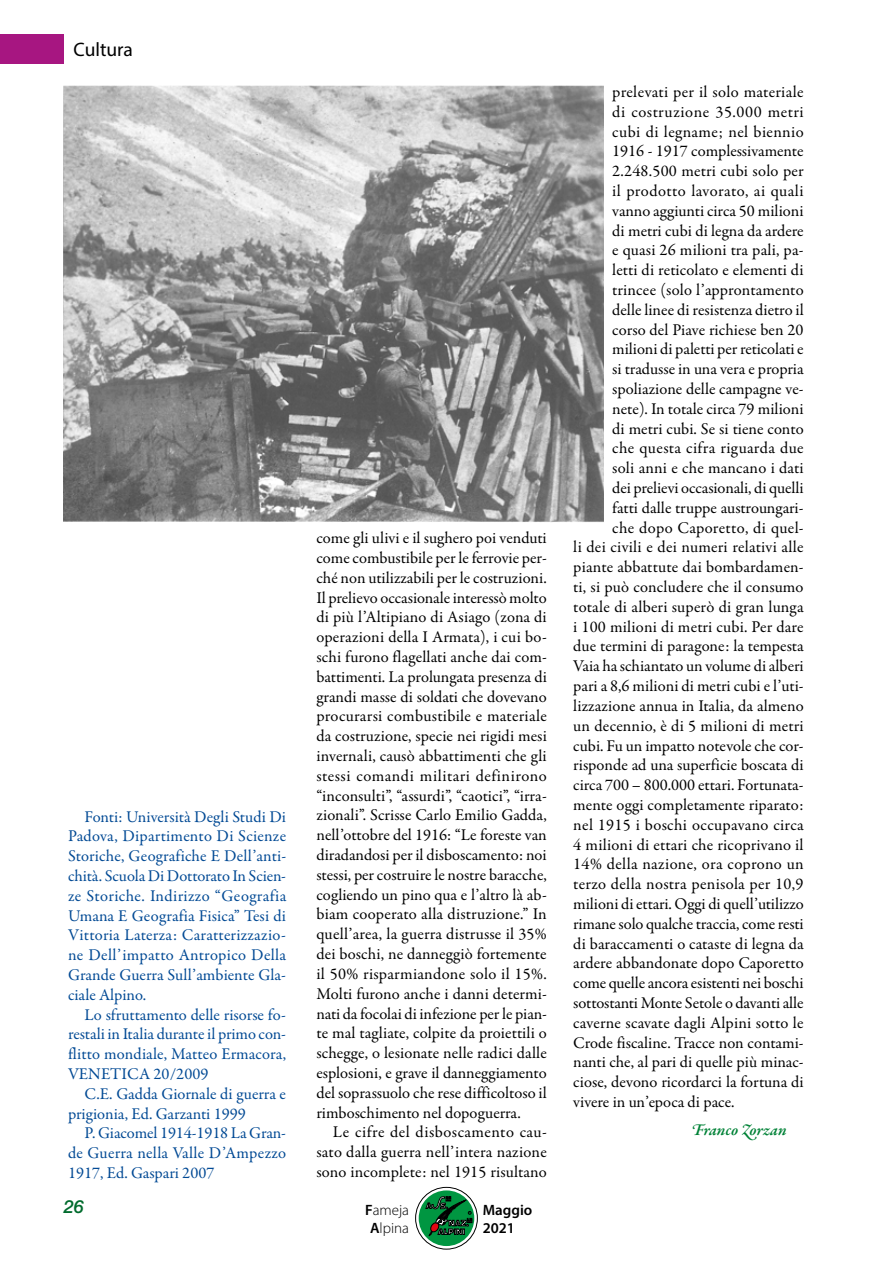
<style>
.page{position:relative;width:893px;height:1263px;background:#fff}
.page>*{position:absolute;margin:0;border:0;box-sizing:border-box;transform-origin:0 0}
.t1{font:19.5px "Myriad Pro";color:#000}
.t2{font:italic 500 18px "Helvetica Neue LT Std";color:#006b2d}
.t3{font:16.5px/19.8px "Garamond Premr Pro";letter-spacing:.005em;color:#000;text-align:justify}
.t4{font:16.5px/19.8px "Garamond Premr Pro";color:#004994;text-align:justify}
.t5{font:16.5px "Garamond Premr Pro";letter-spacing:.025em;color:#000}
.t6{font:16.5px "Garamond Premr Pro";letter-spacing:-.015em;color:#000}
.t7{font:16.5px "Garamond Premr Pro";letter-spacing:.035em;color:#000}
.t8{font:italic 600 16.5px "Garamond Premr Pro";letter-spacing:-.005em;color:#008237}
.t9{font:300 15px/18px "Myriad Pro";color:#000;text-align:center}
.t10{font:600 15px/18px "Myriad Pro";color:#000}
.s1{font-weight:600}
</style>
<div class="page">
<svg style="left:416px;top:1187px;width:61px;height:62px"></svg>
<div style="left:415px;top:1187px;width:63px;height:62px;border:1px solid #000;border-radius:50%"></div>
<svg style="left:419px;top:1190px;width:55px;height:56px;background:#388859"></svg>
<div style="left:0;top:34px;width:64px;height:30px;background:#a71681"></div>
<img style="left:64px;top:85px;width:539px;height:437px">
<p class="t1" style="left:74px;top:38px;width:61px">Cultura</p>
<p class="t4" style="left:68px;top:807px;width:220px;text-indent:16px">Fonti: Università Degli Studi Di Padova, Dipartimento Di Scienze Storiche, Geografiche E Dell’anti&shy;chità. Scuola Di Dottorato In Scien&shy;ze Storiche. Indirizzo “Geografia Umana E Geografia Fisica” Tesi di Vittoria Laterza: Caratterizzazio&shy;ne Dell’impatto Antropico Della Grande Guerra Sull’ambiente Gla&shy;ciale Alpino.</p>
<p class="t4" style="left:68px;top:1005px;width:220px;text-indent:16px">Lo sfruttamento delle risorse fo&shy;restali in Italia durante il primo con&shy;flitto mondiale, Matteo Ermacora, VENETICA 20/2009</p>
<p class="t4" style="left:68px;top:1084px;width:220px;text-indent:16px">C.E. Gadda Giornale di guerra e prigionia, Ed. Garzanti 1999</p>
<p class="t4" style="left:68px;top:1123px;width:220px;text-indent:16px">P. Giacomel 1914-1918 La Gran&shy;de Guerra nella Valle D’Ampezzo 1917, Ed. Gaspari 2007</p>
<p class="t3" style="left:316px;top:528px;width:232px">come gli ulivi e il sughero poi venduti come combustibile per le ferrovie per&shy;ché non utilizzabili per le costruzioni.<br>Il prelievo occasionale interessò molto di più l’Altipiano di Asiago (zona di operazioni della I Armata), i cui bo&shy;schi furono flagellati anche dai com&shy;battimenti. La prolungata presenza di grandi masse di soldati che dovevano procurarsi combustibile e materiale da costruzione, specie nei rigidi mesi invernali, causò abbattimenti che gli stessi comandi militari definirono “inconsulti”, “assurdi”, “caotici”, “irra&shy;zionali”. Scrisse Carlo Emilio Gadda, nell’ottobre del 1916: “Le foreste van diradandosi per il disboscamento: noi stessi, per costruire le nostre baracche, cogliendo un pino qua e l’altro là ab&shy;biam cooperato alla distruzione.” In quell’area, la guerra distrusse il 35% dei boschi, ne danneggiò fortemente il 50% risparmiandone solo il 15%.<br>Molti furono anche i danni determi&shy;nati da focolai di infezione per le pian&shy;te mal tagliate, colpite da proiettili o schegge, o lesionate nelle radici dalle esplosioni, e grave il danneggiamento del soprassuolo che rese difficoltoso il rimboschimento nel dopoguerra.</p>
<p class="t3" style="left:316px;top:1122px;width:232px;text-indent:16px">Le cifre del disboscamento cau&shy;sato dalla guerra nell’intera nazione sono incomplete: nel 1915 risultano</p>
<p class="t2" style="left:64px;top:1196px;width:22px">26</p>
<p class="t9" style="left:365px;top:1201px;width:46px"><span class="s1">F</span>ameja<br><span class="s1">A</span>lpina</p>
<p class="t10" style="left:483px;top:1200px;width:51px">Maggio<br>2021</p>
<p class="t3" style="left:612px;top:82px;width:193px">prelevati per il solo materiale</p>
<p class="t7" style="left:612px;top:102px;width:193px">di costruzione 35.000 metri</p>
<p class="t5" style="left:612px;top:121px;width:193px">cubi di legname; nel biennio</p>
<p class="t3" style="left:612px;top:142px;width:193px">1916 - 1917 complessivamente</p>
<p class="t3" style="left:612px;top:162px;width:193px">2.248.500 metri cubi solo per</p>
<p class="t5" style="left:612px;top:181px;width:193px">il prodotto lavorato, ai quali</p>
<p class="t3" style="left:612px;top:201px;width:193px">vanno aggiunti circa 50 milioni</p>
<p class="t3" style="left:612px;top:221px;width:193px">di metri cubi di legna da ardere</p>
<p class="t3" style="left:612px;top:241px;width:193px">e quasi 26 milioni tra pali, pa-</p>
<p class="t3" style="left:612px;top:261px;width:193px">letti di reticolato e elementi di</p>
<p class="t3" style="left:612px;top:280px;width:193px">trincee (solo l’approntamento</p>
<p class="t3" style="left:612px;top:300px;width:193px">delle linee di resistenza dietro il</p>
<p class="t3" style="left:612px;top:320px;width:193px">corso del Piave richiese ben 20</p>
<p class="t3" style="left:612px;top:340px;width:193px">milioni di paletti per reticolati e</p>
<p class="t3" style="left:612px;top:360px;width:193px">si tradusse in una vera e propria</p>
<p class="t3" style="left:612px;top:379px;width:193px">spoliazione delle campagne ve-</p>
<p class="t3" style="left:612px;top:399px;width:193px">nete). In totale circa 79 milioni</p>
<p class="t3" style="left:612px;top:419px;width:193px">di metri cubi. Se si tiene conto</p>
<p class="t3" style="left:612px;top:439px;width:193px">che questa cifra riguarda due</p>
<p class="t3" style="left:612px;top:459px;width:193px">soli anni e che mancano i dati</p>
<p class="t3" style="left:612px;top:478px;width:193px">dei prelievi occasionali, di quelli</p>
<p class="t3" style="left:612px;top:498px;width:193px">fatti dalle truppe austroungari-</p>
<p class="t3" style="left:612px;top:518px;width:193px">che dopo Caporetto, di quel-</p>
<p class="t3" style="left:573px;top:538px;width:232px">li dei civili e dei numeri relativi alle</p>
<p class="t3" style="left:573px;top:558px;width:232px">piante abbattute dai bombardamen-</p>
<p class="t3" style="left:573px;top:577px;width:232px">ti, si può concludere che il consumo</p>
<p class="t3" style="left:573px;top:597px;width:232px">totale di alberi superò di gran lunga</p>
<p class="t3" style="left:573px;top:617px;width:232px">i 100 milioni di metri cubi. Per dare</p>
<p class="t3" style="left:573px;top:637px;width:232px">due termini di paragone: la tempesta</p>
<p class="t3" style="left:573px;top:657px;width:232px">Vaia ha schiantato un volume di alberi</p>
<p class="t3" style="left:573px;top:676px;width:232px">pari a 8,6 milioni di metri cubi e l’uti-</p>
<p class="t3" style="left:573px;top:696px;width:232px">lizzazione annua in Italia, da almeno</p>
<p class="t3" style="left:573px;top:716px;width:232px">un decennio, è di 5 milioni di metri</p>
<p class="t3" style="left:573px;top:736px;width:232px">cubi. Fu un impatto notevole che cor-</p>
<p class="t3" style="left:573px;top:756px;width:232px">risponde ad una superficie boscata di</p>
<p class="t3" style="left:573px;top:775px;width:232px">circa 700 – 800.000 ettari. Fortunata-</p>
<p class="t3" style="left:573px;top:795px;width:232px">mente oggi completamente riparato:</p>
<p class="t3" style="left:573px;top:815px;width:232px">nel 1915 i boschi occupavano circa</p>
<p class="t3" style="left:573px;top:835px;width:232px">4 milioni di ettari che ricoprivano il</p>
<p class="t3" style="left:573px;top:855px;width:232px">14% della nazione, ora coprono un</p>
<p class="t3" style="left:573px;top:874px;width:232px">terzo della nostra penisola per 10,9</p>
<p class="t3" style="left:573px;top:894px;width:232px">milioni di ettari. Oggi di quell’utilizzo</p>
<p class="t3" style="left:573px;top:914px;width:232px">rimane solo qualche traccia, come resti</p>
<p class="t3" style="left:573px;top:934px;width:232px">di baraccamenti o cataste di legna da</p>
<p class="t3" style="left:573px;top:954px;width:232px">ardere abbandonate dopo Caporetto</p>
<p class="t3" style="left:573px;top:973px;width:232px">come quelle ancora esistenti nei boschi</p>
<p class="t6" style="left:573px;top:993px;width:232px">sottostanti Monte Setole o davanti alle</p>
<p class="t3" style="left:573px;top:1013px;width:232px">caverne scavate dagli Alpini sotto le</p>
<p class="t3" style="left:573px;top:1033px;width:232px">Crode fiscaline. Tracce non contami-</p>
<p class="t3" style="left:573px;top:1053px;width:232px">nanti che, al pari di quelle più minac-</p>
<p class="t3" style="left:573px;top:1072px;width:232px">ciose, devono ricordarci la fortuna di</p>
<p class="t3" style="left:573px;top:1092px;width:163px">vivere in un’epoca di pace.</p>
<p class="t8" style="left:692px;top:1120px;width:97px">Franco Zorzan</p>
</div>
